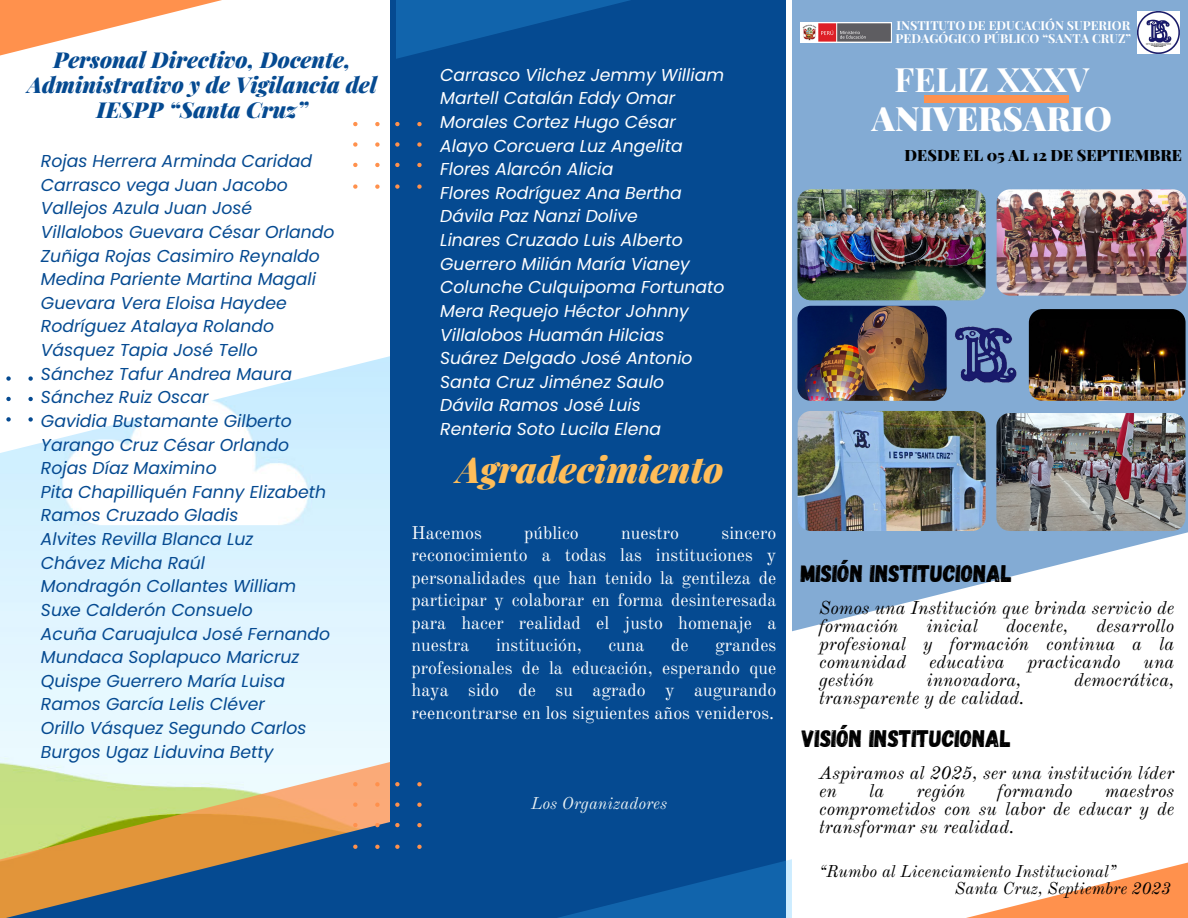
<style>
.page{position:relative;width:1188px;height:918px;background:#fff}
.page>*{position:absolute;margin:0;border:0;box-sizing:border-box;transform-origin:0 0}
.t1{font:italic 900 36px "Playfair Display";color:#ffbd59}
.t2{font:900 33.6px/38.2px "Playfair Display";color:#fff;text-align:center}
.t3{font:24px "Gagalin";color:#000}
.t4{font:italic 900 21.9px/24.8px "Playfair Display";color:#054a91;text-align:center}
.t5{font:italic 18.3px/18px "Old Standard";color:#000}
.t6{font:18px/22.5px "Old Standard";color:#fff;text-align:justify}
.t7{font:italic 17.25px "Poppins";color:#054a91}
.t8{font:italic 17.25px "Poppins";color:#fff}
.t9{font:italic 16.8px "Old Standard";color:#000}
.t10{font:italic 16.8px "Old Standard";color:#e6eff2}
.t11{font:900 15.6px "Playfair Display";color:#000}
.t12{font:700 12.45px/13.5px "Playfair Display";color:#fff}
.s1{font-weight:700}
</style>
<div class="page">
<div style="left:792px;top:0;width:396px;height:918px;background:#83abd4"></div>
<img style="left:0;top:356px;width:390px;height:404px">
<svg style="left:0;top:760px;width:390px;height:60px;background:#dddaa7"></svg>
<img style="left:996px;top:413px;width:189px;height:118px;border-radius:14px">
<svg style="left:792px;top:526px;width:396px;height:392px;background:#ecf1f7"></svg>
<svg style="left:0;top:820px;width:390px;height:98px;background:#757667"></svg>
<div style="left:924px;top:95px;width:145px;height:8px;background:#ff914d"></div>
<div style="left:390px;top:0;width:396px;height:918px;background:#054a91"></div>
<svg style="left:396px;top:0;width:234px;height:59px;fill:#0f5fa7"></svg>
<svg style="left:558px;top:859px;width:234px;height:59px"></svg>
<svg style="left:914px;top:859px;width:274px;height:59px;background:#ffd5bb"></svg>
<svg style="left:0;top:0;width:222px;height:56px"></svg>
<svg style="left:353px;top:122px;width:69px;height:67px"></svg>
<svg style="left:0;top:376px;width:36px;height:53px"></svg>
<svg style="left:353px;top:782px;width:69px;height:67px"></svg>
<img style="left:800px;top:23px;width:91px;height:20px">
<img style="left:1138px;top:12px;width:41px;height:41px">
<img style="left:798px;top:411px;width:187px;height:120px;border-radius:14px">
<img style="left:797px;top:189px;width:188px;height:111px;border-radius:14px">
<img style="left:997px;top:189px;width:189px;height:106px;border-radius:14px">
<img style="left:1029px;top:309px;width:156px;height:92px;border-radius:14px">
<img style="left:797px;top:306px;width:150px;height:95px;border-radius:14px">
<img style="left:955px;top:326px;width:62px;height:57px">
<p class="t4" style="left:28px;top:47px;width:351px">Personal Directivo, Docente,<br>Administrativo y de Vigilancia del<br>IESPP “Santa Cruz”</p>
<p class="t7" style="left:41px;top:149px;width:273px">Rojas Herrera Arminda Caridad</p>
<p class="t7" style="left:41px;top:173px;width:248px">Carrasco vega Juan Jacobo</p>
<p class="t7" style="left:41px;top:196px;width:213px">Vallejos Azula Juan José</p>
<p class="t7" style="left:41px;top:220px;width:295px">Villalobos Guevara César Orlando</p>
<p class="t7" style="left:41px;top:243px;width:281px">Zuñiga Rojas Casimiro Reynaldo</p>
<p class="t7" style="left:41px;top:267px;width:277px">Medina Pariente Martina Magali</p>
<p class="t7" style="left:41px;top:291px;width:247px">Guevara Vera Eloisa Haydee</p>
<p class="t7" style="left:41px;top:314px;width:235px">Rodríguez Atalaya Rolando</p>
<p class="t7" style="left:41px;top:338px;width:218px">Vásquez Tapia José Tello</p>
<p class="t7" style="left:41px;top:362px;width:253px">Sánchez Tafur Andrea Maura</p>
<p class="t7" style="left:41px;top:385px;width:169px">Sánchez Ruiz Oscar</p>
<p class="t7" style="left:41px;top:409px;width:252px">Gavidia Bustamante Gilberto</p>
<p class="t7" style="left:41px;top:432px;width:250px">Yarango Cruz César Orlando</p>
<p class="t7" style="left:41px;top:456px;width:177px">Rojas Díaz Maximino</p>
<p class="t7" style="left:41px;top:480px;width:287px">Pita Chapilliquén Fanny Elizabeth</p>
<p class="t7" style="left:41px;top:503px;width:199px">Ramos Cruzado Gladis</p>
<p class="t7" style="left:41px;top:527px;width:214px">Alvites Revilla Blanca Luz</p>
<p class="t7" style="left:41px;top:551px;width:166px">Chávez Micha Raúl</p>
<p class="t7" style="left:41px;top:574px;width:257px">Mondragón Collantes William</p>
<p class="t7" style="left:41px;top:598px;width:213px">Suxe Calderón Consuelo</p>
<p class="t7" style="left:41px;top:621px;width:291px">Acuña Caruajulca José Fernando</p>
<p class="t7" style="left:41px;top:645px;width:260px">Mundaca Soplapuco Maricruz</p>
<p class="t7" style="left:41px;top:669px;width:246px">Quispe Guerrero María Luisa</p>
<p class="t7" style="left:41px;top:692px;width:225px">Ramos García Lelis Cléver</p>
<p class="t7" style="left:41px;top:716px;width:267px">Orillo Vásquez Segundo Carlos</p>
<p class="t7" style="left:41px;top:740px;width:234px">Burgos Ugaz Liduvina Betty</p>
<p class="t8" style="left:440px;top:63px;width:285px">Carrasco Vilchez Jemmy William</p>
<p class="t8" style="left:440px;top:86px;width:236px">Martell Catalán Eddy Omar</p>
<p class="t8" style="left:440px;top:110px;width:237px">Morales Cortez Hugo César</p>
<p class="t8" style="left:440px;top:133px;width:244px">Alayo Corcuera Luz Angelita</p>
<p class="t8" style="left:440px;top:157px;width:175px">Flores Alarcón Alicia</p>
<p class="t8" style="left:440px;top:181px;width:243px">Flores Rodríguez Ana Bertha</p>
<p class="t8" style="left:440px;top:204px;width:199px">Dávila Paz Nanzi Dolive</p>
<p class="t8" style="left:440px;top:228px;width:244px">Linares Cruzado Luis Alberto</p>
<p class="t8" style="left:440px;top:252px;width:251px">Guerrero Milián María Vianey</p>
<p class="t8" style="left:440px;top:275px;width:286px">Colunche Culquipoma Fortunato</p>
<p class="t8" style="left:440px;top:299px;width:250px">Mera Requejo Héctor Johnny</p>
<p class="t8" style="left:440px;top:322px;width:226px">Villalobos Huamán Hilcias</p>
<p class="t8" style="left:440px;top:346px;width:254px">Suárez Delgado José Antonio</p>
<p class="t8" style="left:440px;top:370px;width:226px">Santa Cruz Jiménez Saulo</p>
<p class="t8" style="left:440px;top:393px;width:202px">Dávila Ramos José Luis</p>
<p class="t8" style="left:440px;top:417px;width:222px">Renteria Soto Lucila Elena</p>
<p class="t1" style="left:457px;top:444px;width:268px">Agradecimiento</p>
<p class="t6" style="left:412px;top:522px;width:72px">Hacemos</p>
<p class="t6" style="left:524px;top:522px;width:56px">público</p>
<p class="t6" style="left:621px;top:522px;width:59px">nuestro</p>
<p class="t6" style="left:412px;top:522px;width:366px;text-indent:310px">sincero reconocimiento a todas las instituciones y personalidades que han tenido la gentileza de participar y colaborar en forma desinteresada para hacer realidad el justo homenaje a nuestra</p>
<p class="t6" style="left:412px;top:634px;width:366px;text-indent:304px">grandes profesionales de la educación, esperando que haya sido de su agrado y augurando reencontrarse en los siguientes años venideros.</p>
<p class="t6" style="left:496px;top:634px;width:87px">institución,</p>
<p class="t6" style="left:608px;top:634px;width:38px">cuna</p>
<p class="t6" style="left:671px;top:634px;width:19px">de</p>
<p class="t10" style="left:531px;top:793px;width:138px">Los Organizadores</p>
<p class="t12" style="left:896px;top:18px;width:237px">INSTITUTO DE EDUCACIÓN SUPERIOR<br>PEDAGÓGICO PÚBLICO “SANTA CRUZ”</p>
<p class="t2" style="left:872px;top:59px;width:242px"><span class="s1">FELIZ XXXV<br></span>ANIVERSARIO</p>
<p class="t11" style="left:905px;top:144px;width:279px">DESDE EL 05 AL 12 DE SEPTIEMBRE</p>
<p class="t3" style="left:801px;top:558px;width:213px">MISIÓN INSTITUCIONAL</p>
<p class="t5" style="left:819px;top:599px;width:357px">Somos una Institución que brinda servicio de formación</p>
<p class="t5" style="left:819px;top:617px;width:357px;text-align:justify;text-indent:277px">desarrollo profesional y formación continua a la comunidad</p>
<p class="t5" style="left:927px;top:617px;width:53px">inicial</p>
<p class="t5" style="left:1006px;top:617px;width:64px">docente,</p>
<p class="t5" style="left:929px;top:653px;width:77px">educativa</p>
<p class="t5" style="left:1027px;top:653px;width:95px">practicando</p>
<p class="t5" style="left:1144px;top:653px;width:32px">una</p>
<p class="t5" style="left:819px;top:671px;width:56px">gestión</p>
<p class="t5" style="left:927px;top:671px;width:96px">innovadora,</p>
<p class="t5" style="left:1074px;top:671px;width:102px">democrática,</p>
<p class="t5" style="left:819px;top:689px;width:207px">transparente y de calidad.</p>
<p class="t3" style="left:802px;top:722px;width:211px">VISIÓN INSTITUCIONAL</p>
<p class="t5" style="left:819px;top:764px;width:357px">Aspiramos al 2025, ser una institución líder en</p>
<p class="t5" style="left:869px;top:782px;width:17px">la</p>
<p class="t5" style="left:916px;top:782px;width:51px">región</p>
<p class="t5" style="left:998px;top:782px;width:77px">formando</p>
<p class="t5" style="left:819px;top:782px;width:357px;text-align:justify;text-indent:286px">maestros comprometidos con su labor de educar y de transformar su realidad.</p>
<p class="t9" style="left:819px;top:861px;width:299px">“Rumbo al Licenciamiento Institucional”</p>
<p class="t9" style="left:955px;top:878px;width:217px">Santa Cruz, Septiembre 2023</p>
</div>
